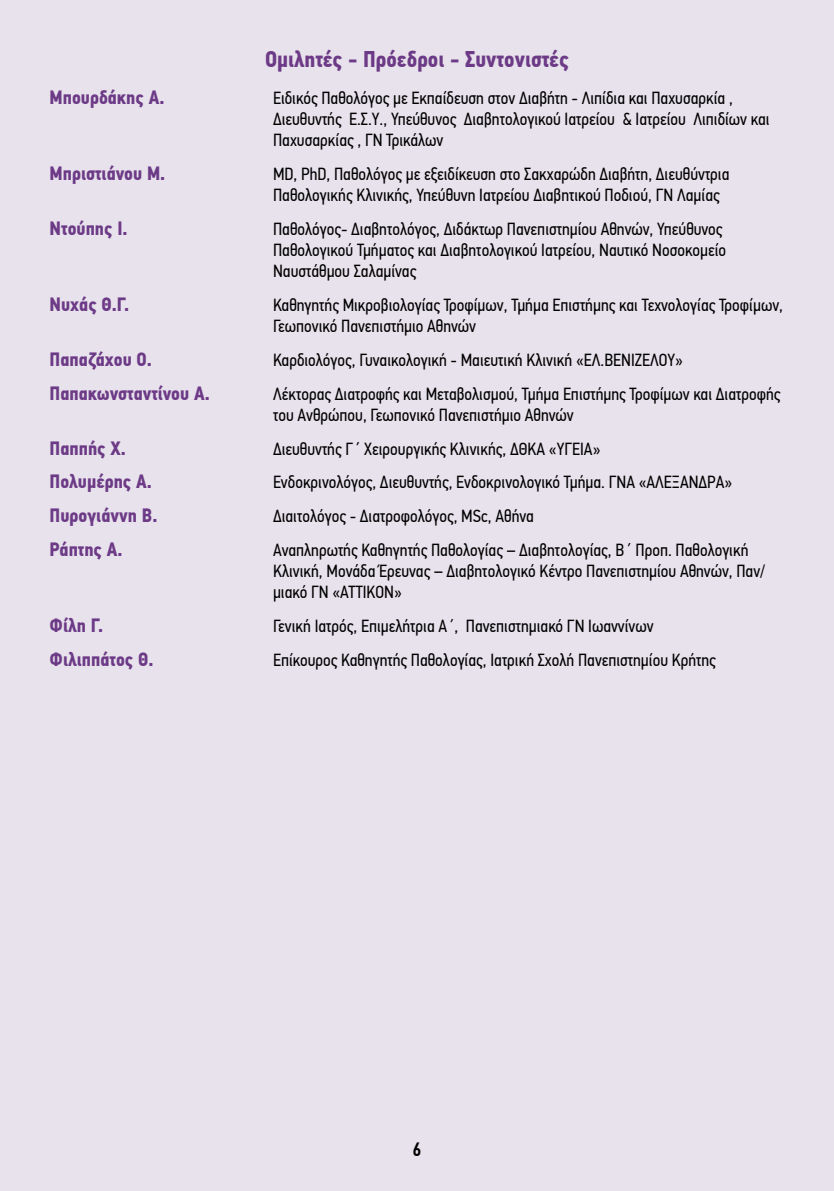
<style>
.page{position:relative;width:834px;height:1191px;background:#fff}
.page>*{position:absolute;margin:0;border:0;box-sizing:border-box;transform-origin:0 0}
.t1{font:700 22.75px "PF Din Text Cond Pro";color:#6c3a86}
.t2{font:700 19.25px "PF Din Text Cond Pro";color:#6c3a86}
.t3{font:500 19.25px "PF Din Text Cond Pro";color:#000}
.t4{font:17.5px/21px "PF Din Text Cond Pro";color:#000}
</style>
<div class="page">
<div style="left:0;top:0;width:833px;height:1191px;background:#e8e2ec"></div>
<h1 class="t1" style="left:265px;top:45px;width:305px">Ομιλητές - Πρόεδροι - Συντονιστές</h1>
<p class="t2" style="left:50px;top:85px;width:116px">Μπουρδάκης Α.</p>
<p class="t4" style="left:273px;top:87px;width:498px">Ειδικός Παθολόγος με Εκπαίδευση στον Διαβήτη - Λιπίδια και Παχυσαρκία ,<br>Διευθυντής Ε.Σ.Υ., Υπεύθυνος Διαβητολογικού Ιατρείου &amp; Ιατρείου Λιπιδίων και<br>Παχυσαρκίας , ΓΝ Τρικάλων</p>
<p class="t2" style="left:50px;top:161px;width:117px">Μπριστιάνου Μ.</p>
<p class="t4" style="left:273px;top:163px;width:458px">MD, PhD, Παθολόγος με εξειδίκευση στο Σακχαρώδη Διαβήτη, Διευθύντρια<br>Παθολογικής Κλινικής, Υπεύθυνη Ιατρείου Διαβητικού Ποδιού, ΓΝ Λαμίας</p>
<p class="t2" style="left:50px;top:216px;width:79px">Ντούπης Ι.</p>
<p class="t4" style="left:273px;top:218px;width:454px">Παθολόγος- Διαβητολόγος, Διδάκτωρ Πανεπιστημίου Αθηνών, Υπεύθυνος<br>Παθολογικού Τμήματος και Διαβητολογικού Ιατρείου, Ναυτικό Νοσοκομείο<br>Ναυστάθμου Σαλαμίνας</p>
<p class="t2" style="left:50px;top:292px;width:81px">Νυχάς Θ.Γ.</p>
<p class="t4" style="left:273px;top:294px;width:511px">Καθηγητής Μικροβιολογίας Τροφίμων, Τμήμα Επιστήμης και Τεχνολογίας Τροφίμων,<br>Γεωπονικό Πανεπιστήμιο Αθηνών</p>
<p class="t2" style="left:50px;top:347px;width:104px">Παπαζάχου Ο.</p>
<p class="t4" style="left:273px;top:349px;width:411px">Καρδιολόγος, Γυναικολογική - Μαιευτική Κλινική «ΕΛ.ΒΕΝΙΖΕΛΟΥ»</p>
<p class="t2" style="left:50px;top:381px;width:162px">Παπακωνσταντίνου Α.</p>
<p class="t4" style="left:273px;top:383px;width:509px">Λέκτορας Διατροφής και Μεταβολισμού, Τμήμα Επιστήμης Τροφίμων και Διατροφής του Ανθρώπου, Γεωπονικό Πανεπιστήμιο Αθηνών</p>
<p class="t2" style="left:50px;top:436px;width:78px">Παππής X.</p>
<p class="t4" style="left:273px;top:438px;width:329px">Διευθυντής Γ΄ Χειρουργικής Κλινικής, ΔΘΚΑ «ΥΓΕΙΑ»</p>
<p class="t2" style="left:50px;top:470px;width:104px">Πολυµέρης Α.</p>
<p class="t4" style="left:273px;top:472px;width:460px">Ενδοκρινολόγος, Διευθυντής, Ενδοκρινολογικό Τμήμα. ΓΝΑ «ΑΛΕΞΑΝΔΡΑ»</p>
<p class="t2" style="left:50px;top:504px;width:109px">Πυρογιάννη Β.</p>
<p class="t4" style="left:273px;top:506px;width:262px">Διαιτολόγος - Διατροφολόγος, MSc, Αθήνα</p>
<p class="t2" style="left:50px;top:538px;width:74px">Ράπτης Α.</p>
<p class="t4" style="left:273px;top:540px;width:493px">Αναπληρωτής Καθηγητής Παθολογίας – Διαβητολογίας, Β΄ Προπ. Παθολογική<br>Κλινική, Μονάδα Έρευνας – Διαβητολογικό Κέντρο Πανεπιστημίου Αθηνών, Παν/ μιακό ΓΝ «ΑΤΤΙΚΟΝ»</p>
<p class="t2" style="left:50px;top:614px;width:55px">Φίλη Γ.</p>
<p class="t4" style="left:273px;top:616px;width:382px">Γενική Ιατρός, Επιμελήτρια Α΄, Πανεπιστημιακό ΓΝ Ιωαννίνων</p>
<p class="t2" style="left:50px;top:648px;width:105px">Φιλιππάτος Θ.</p>
<p class="t4" style="left:273px;top:650px;width:444px">Επίκουρος Καθηγητής Παθολογίας, Ιατρική Σχολή Πανεπιστημίου Κρήτης</p>
<p class="t3" style="left:412px;top:1137px;width:10px">6</p>
</div>
